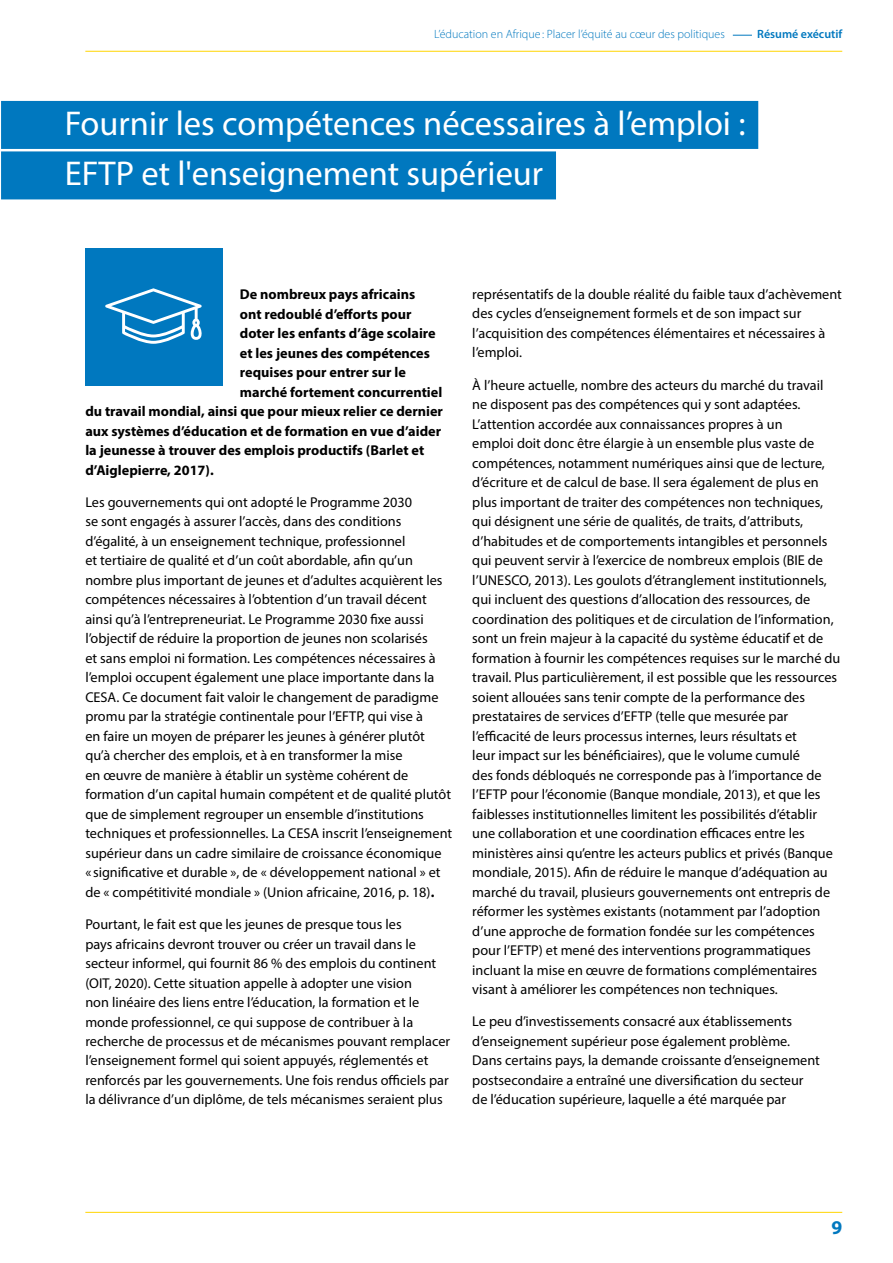
<style>
.page{position:relative;width:893px;height:1263px;background:#fff}
.page>*{position:absolute;margin:0;border:0;box-sizing:border-box;transform-origin:0 0}
.t1{font:34.5px/50.6px "Myriad Pro";color:#fff}
.t2{font:700 19.5px "Myriad Pro";color:#0078bf}
.t3{font:14.25px/19.5px "Myriad Pro";color:#000}
.t4{font:700 14.25px "Myriad Pro";color:#000}
.t5{font:300 12px "Myriad Pro";color:#0078bf}
.t6{font:600 12px "Myriad Pro";color:#0078bf}
.s1{font-weight:700}
</style>
<div class="page">
<hr style="left:85px;top:1212px;width:757px;height:1px;background:#ffd500">
<svg style="left:733px;top:35px;width:19px;height:1px"></svg>
<hr style="left:85px;top:51px;width:757px;height:1px;background:#ffd500">
<div style="left:1px;top:101px;width:757px;height:48px;background:#0078bf"></div>
<div style="left:1px;top:151px;width:555px;height:48px;background:#0078bf"></div>
<div style="left:85px;top:248px;width:138px;height:138px;background:#0078bf"></div>
<svg style="left:105px;top:288px;width:97px;height:56px"></svg>
<p class="t5" style="left:434px;top:27px;width:292px">L’éducation en Afrique : Placer l’équité au cœur des politiques</p>
<p class="t6" style="left:757px;top:27px;width:87px">Résumé exécutif</p>
<h1 class="t1" style="left:65px;top:98px;width:682px">Fournir les compétences nécessaires à l’emploi :<br>EFTP et l'enseignement supérieur</h1>
<p class="t4" style="left:240px;top:285px;width:177px">De nombreux pays africains</p>
<p class="t4" style="left:240px;top:304px;width:173px">ont redoublé d’efforts pour</p>
<p class="t4" style="left:240px;top:324px;width:197px">doter les enfants d’âge scolaire</p>
<p class="t4" style="left:240px;top:343px;width:191px">et les jeunes des compétences</p>
<p class="t4" style="left:240px;top:363px;width:168px">requises pour entrer sur le</p>
<p class="t4" style="left:240px;top:382px;width:204px">marché fortement concurrentiel</p>
<p class="t4" style="left:85px;top:402px;width:359px">du travail mondial, ainsi que pour mieux relier ce dernier</p>
<p class="t4" style="left:85px;top:421px;width:357px">aux systèmes d’éducation et de formation en vue d’aider</p>
<p class="t4" style="left:85px;top:441px;width:340px">la jeunesse à trouver des emplois productifs (Barlet et</p>
<p class="t4" style="left:85px;top:460px;width:130px">d’Aiglepierre, 2017).</p>
<p class="t3" style="left:85px;top:492px;width:368px">Les gouvernements qui ont adopté le Programme 2030<br>se sont engagés à assurer l’accès, dans des conditions d’égalité, à un enseignement technique, professionnel<br>et tertiaire de qualité et d’un coût abordable, afin qu’un nombre plus important de jeunes et d’adultes acquièrent les compétences nécessaires à l’obtention d’un travail décent ainsi qu’à l’entrepreneuriat. Le Programme 2030 fixe aussi l’objectif de réduire la proportion de jeunes non scolarisés<br>et sans emploi ni formation. Les compétences nécessaires à l’emploi occupent également une place importante dans la CESA. Ce document fait valoir le changement de paradigme promu par la stratégie continentale pour l’EFTP, qui vise à<br>en faire un moyen de préparer les jeunes à générer plutôt qu’à chercher des emplois, et à en transformer la mise<br>en œuvre de manière à établir un système cohérent de formation d’un capital humain compétent et de qualité plutôt que de simplement regrouper un ensemble d’institutions techniques et professionnelles. La CESA inscrit l’enseignement supérieur dans un cadre similaire de croissance économique<br>« significative et durable », de « développement national » et de « compétitivité mondiale » (Union africaine, 2016, p. 18)<span class="s1">.</span></p>
<p class="t3" style="left:85px;top:914px;width:366px">Pourtant, le fait est que les jeunes de presque tous les<br>pays africains devront trouver ou créer un travail dans le secteur informel, qui fournit 86 % des emplois du continent (OIT, 2020). Cette situation appelle à adopter une vision<br>non linéaire des liens entre l’éducation, la formation et le monde professionnel, ce qui suppose de contribuer à la recherche de processus et de mécanismes pouvant remplacer l’enseignement formel qui soient appuyés, réglementés et renforcés par les gouvernements. Une fois rendus officiels par la délivrance d’un diplôme, de tels mécanismes seraient plus</p>
<p class="t3" style="left:472px;top:284px;width:371px">représentatifs de la double réalité du faible taux d’achèvement des cycles d’enseignement formels et de son impact sur l’acquisition des compétences élémentaires et nécessaires à l’emploi.</p>
<p class="t3" style="left:472px;top:375px;width:370px">À l’heure actuelle, nombre des acteurs du marché du travail ne disposent pas des compétences qui y sont adaptées.<br>L’attention accordée aux connaissances propres à un<br>emploi doit donc être élargie à un ensemble plus vaste de compétences, notamment numériques ainsi que de lecture, d’écriture et de calcul de base. Il sera également de plus en plus important de traiter des compétences non techniques, qui désignent une série de qualités, de traits, d’attributs, d’habitudes et de comportements intangibles et personnels qui peuvent servir à l’exercice de nombreux emplois (BIE de l’UNESCO, 2013). Les goulots d’étranglement institutionnels, qui incluent des questions d’allocation des ressources, de coordination des politiques et de circulation de l’information, sont un frein majeur à la capacité du système éducatif et de formation à fournir les compétences requises sur le marché du travail. Plus particulièrement, il est possible que les ressources soient allouées sans tenir compte de la performance des prestataires de services d’EFTP (telle que mesurée par l’efficacité de leurs processus internes, leurs résultats et<br>leur impact sur les bénéficiaires), que le volume cumulé<br>des fonds débloqués ne corresponde pas à l’importance de l’EFTP pour l’économie (Banque mondiale, 2013), et que les faiblesses institutionnelles limitent les possibilités d’établir une collaboration et une coordination efficaces entre les ministères ainsi qu’entre les acteurs publics et privés (Banque mondiale, 2015). Afin de réduire le manque d’adéquation au marché du travail, plusieurs gouvernements ont entrepris de réformer les systèmes existants (notamment par l’adoption d’une approche de formation fondée sur les compétences pour l’EFTP) et mené des interventions programmatiques incluant la mise en œuvre de formations complémentaires visant à améliorer les compétences non techniques.</p>
<p class="t3" style="left:472px;top:1011px;width:349px">Le peu d’investissements consacré aux établissements d’enseignement supérieur pose également problème.<br>Dans certains pays, la demande croissante d’enseignement postsecondaire a entraîné une diversification du secteur de l’éducation supérieure, laquelle a été marquée par</p>
<h2 class="t2" style="left:831px;top:1215px;width:12px">9</h2>
</div>
